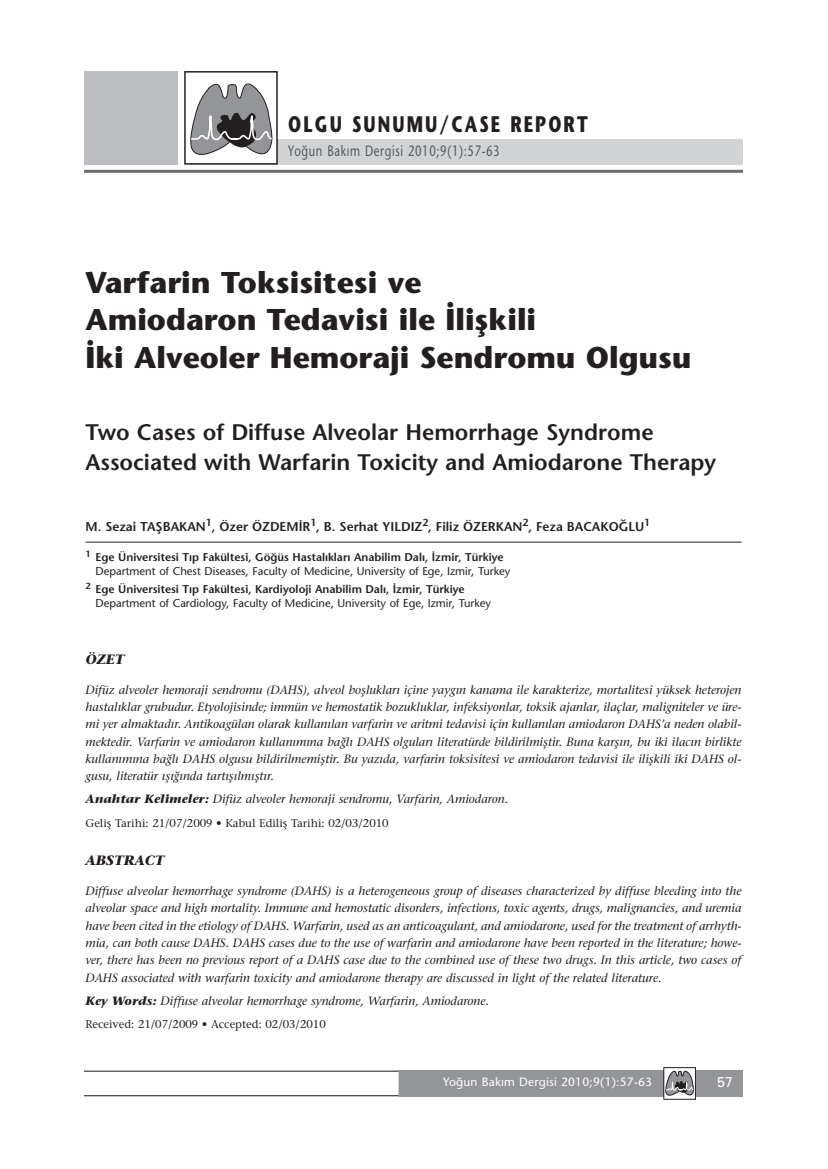
<style>
.page{position:relative;width:828px;height:1169px;background:#fff}
.page>*{position:absolute;margin:0;border:0;box-sizing:border-box;transform-origin:0 0}
.t1{font:700 30px/37.5px "Stone Sans";color:#231f20}
.t2{font:600 22.5px/30px "Stone Sans";color:#231f20}
.t3{font:700 22.5px "Stone Sans";letter-spacing:.125em;color:#231f20;scale:.75 1}
.t4{font:15px "Stone Sans";letter-spacing:.055em;color:#58595b;scale:.75 1}
.t5{font:14.25px "Univers";color:#fff}
.t6{font:italic 700 13.5px "Stone Serif";color:#231f20}
.t7{font:600 12.75px "Stone Sans";color:#231f20}
.t8{font:italic 12px/17.2px "Stone Serif";color:#231f20;text-align:justify}
.t9{font:12px "Stone Sans";letter-spacing:.015em;color:#fff}
.t10{font:11.25px/13.5px "Stone Sans";color:#231f20}
.t11{font:11.25px "Stone Serif";color:#231f20}
.s1{font-weight:600}
.s2{font-weight:700}
</style>
<div class="page">
<div style="left:190px;top:139px;width:553px;height:26px;background:#d1d3d4"></div>
<hr style="left:84px;top:1070px;width:345px;height:1px;background:#231f20">
<hr style="left:84px;top:1095px;width:345px;height:1px;background:#231f20">
<div style="left:399px;top:1070px;width:344px;height:27px;background:#939598"></div>
<svg style="left:665px;top:1070px;width:29px;height:30px"></svg>
<div style="left:663px;top:1067px;width:33px;height:32px;border:1px solid #231f20"></div>
<div style="left:185px;top:72px;width:92px;height:92px;background:#fff"></div>
<svg style="left:190px;top:83px;width:83px;height:87px"></svg>
<div style="left:184px;top:71px;width:94px;height:94px;border:2px solid #231f20"></div>
<div style="left:84px;top:71px;width:93px;height:94px;background:#bbbdc0"></div>
<hr style="left:84px;top:170px;width:659px;height:3px;background:#6c6e70">
<hr style="left:85px;top:542px;width:657px;height:1px;background:#231f20">
<h2 class="t3" style="left:288px;top:116px;width:401px">OLGU SUNUMU/CASE REPORT</h2>
<p class="t4" style="left:288px;top:145px;width:283px">Yoğun Bakım Dergisi 2010;9(1):57-63</p>
<h1 class="t1" style="left:85px;top:266px;width:607px">Varfarin Toksisitesi ve<br>Amiodaron Tedavisi ile İlişkili<br>İki Alveoler Hemoraji Sendromu Olgusu</h1>
<h2 class="t2" style="left:85px;top:419px;width:632px">Two Cases of Diffuse Alveolar Hemorrhage Syndrome<br>Associated with Warfarin Toxicity and Amiodarone Therapy</h2>
<p class="t7" style="left:85px;top:521px;width:566px">M. Sezai TAŞBAKAN<sup>1</sup>, Özer ÖZDEMİR<sup>1</sup>, B. Serhat YILDIZ<sup>2</sup>, Filiz ÖZERKAN<sup>2</sup>, Feza BACAKOĞLU<sup>1</sup></p>
<p class="t10" style="left:95px;top:551px;width:416px;text-indent:-10px"><sup>1</sup> <span class="s1">Ege Üniversitesi Tıp Fakültesi, Göğüs Hastalıkları Anabilim Dalı, İzmir, Türkiye<br></span>Department of Chest Diseases, Faculty of Medicine, University of Ege, Izmir, Turkey</p>
<p class="t10" style="left:95px;top:583px;width:397px;text-indent:-10px"><sup>2</sup> <span class="s1">Ege Üniversitesi Tıp Fakültesi, Kardiyoloji Anabilim Dalı, İzmir, Türkiye<br></span>Department of Cardiology, Faculty of Medicine, University of Ege, Izmir, Turkey</p>
<p class="t6" style="left:85px;top:654px;width:40px">ÖZET</p>
<p class="t8" style="left:85px;top:682px;width:658px">Difüz alveoler hemoraji sendromu (DAHS), alveol boşlukları içine yaygın kanama ile karakterize, mortalitesi yüksek heterojen hastalıklar grubudur. Etyolojisinde; immün ve hemostatik bozukluklar, infeksiyonlar, toksik ajanlar, ilaçlar, maligniteler ve üre&shy;mi yer almaktadır. Antikoagülan olarak kullanılan varfarin ve aritmi tedavisi için kullanılan amiodaron DAHS’a neden olabil&shy;mektedir. Varfarin ve amiodaron kullanımına bağlı DAHS olguları literatürde bildirilmiştir. Buna karşın, bu iki ilacın birlikte kullanımına bağlı DAHS olgusu bildirilmemiştir. Bu yazıda, varfarin toksisitesi ve amiodaron tedavisi ile ilişkili iki DAHS ol&shy;gusu, literatür ışığında tartışılmıştır.</p>
<p class="t8" style="left:85px;top:792px;width:424px"><span class="s2">Anahtar Kelimeler:</span> Difüz alveoler hemoraji sendromu, Varfarin, Amiodaron.</p>
<p class="t11" style="left:85px;top:818px;width:305px">Geliş Tarihi: 21/07/2009 • Kabul Ediliş Tarihi: 02/03/2010</p>
<p class="t6" style="left:85px;top:855px;width:81px">ABSTRACT</p>
<p class="t8" style="left:85px;top:883px;width:658px">Diffuse alveolar hemorrhage syndrome (DAHS) is a heterogeneous group of diseases characterized by diffuse bleeding into the alveolar space and high mortality. Immune and hemostatic disorders, infections, toxic agents, drugs, malignancies, and uremia have been cited in the etiology of DAHS. Warfarin, used as an anticoagulant, and amiodarone, used for the treatment of arrhyth&shy;mia, can both cause DAHS. DAHS cases due to the use of warfarin and amiodarone have been reported in the literature; howe&shy;ver, there has been no previous report of a DAHS case due to the combined use of these two drugs. In this article, two cases of DAHS associated with warfarin toxicity and amiodarone therapy are discussed in light of the related literature.</p>
<p class="t8" style="left:85px;top:993px;width:405px"><span class="s2">Key Words:</span> Diffuse alveolar hemorrhage syndrome, Warfarin, Amiodarone.</p>
<p class="t11" style="left:85px;top:1019px;width:242px">Received: 21/07/2009 • Accepted: 02/03/2010</p>
<p class="t9" style="left:443px;top:1077px;width:211px">Yoğun Bakım Dergisi 2010;9(1):57-63</p>
<p class="t5" style="left:717px;top:1076px;width:17px">57</p>
</div>
